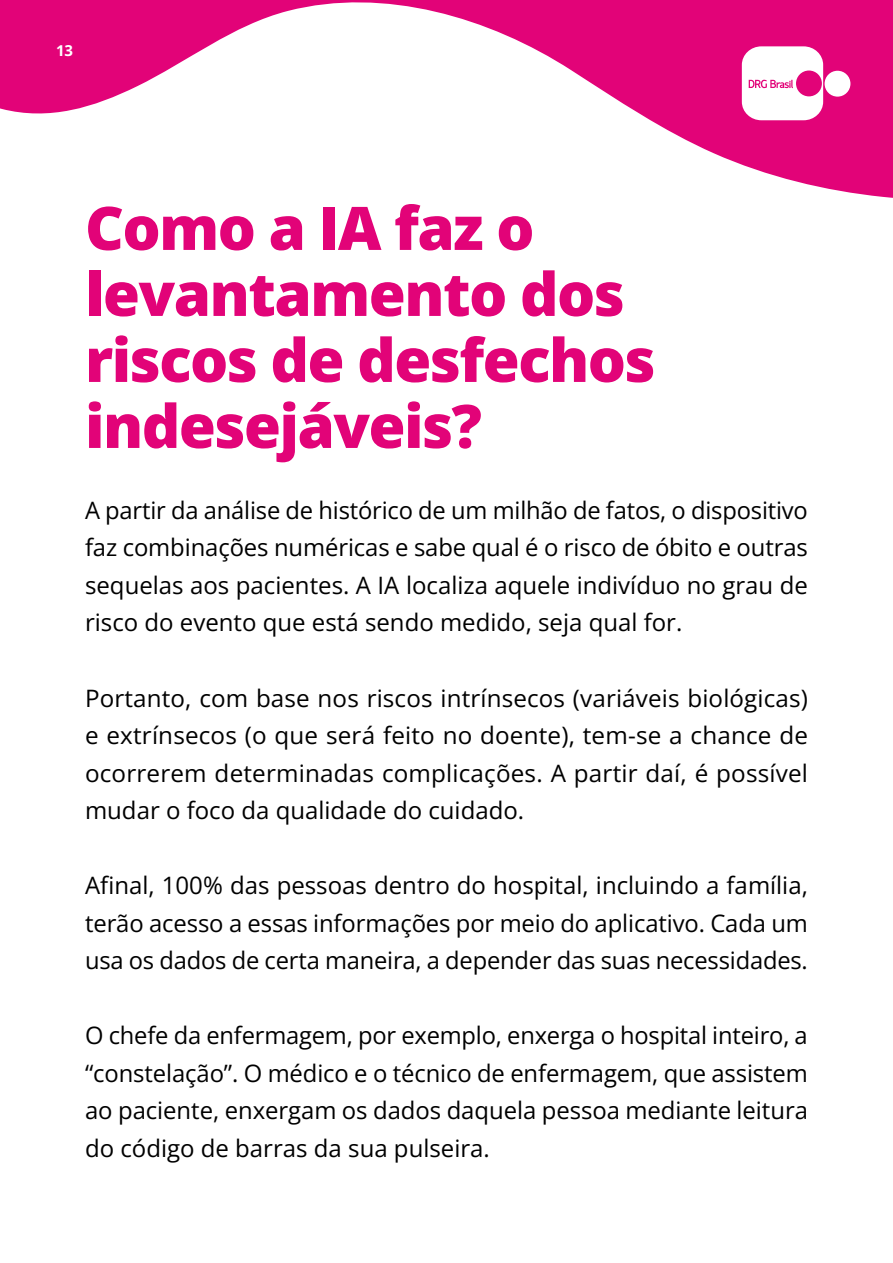
<style>
.page{position:relative;width:893px;height:1263px;background:#fff}
.page>*{position:absolute;margin:0;border:0;box-sizing:border-box;transform-origin:0 0}
.t1{font:800 60px/66px "Open Sans";letter-spacing:-.025em;color:#e20378}
.t2{font:24px/37.5px "Open Sans";color:#000;text-align:justify}
.t3{font:700 15px "Open Sans";color:#fff}
</style>
<div class="page">
<svg style="left:0;top:0;width:893px;height:198px"></svg>
<div style="left:825px;top:71px;width:25px;height:26px;background:#fff;border-radius:50%"></div>
<svg style="left:742px;top:46px;width:81px;height:74px"></svg>
<p class="t3" style="left:56px;top:40px;width:19px">13</p>
<h1 class="t1" style="left:85px;top:194px;width:572px">Como a IA faz o levantamento dos riscos de desfechos indesejáveis?</h1>
<p class="t2" style="left:85px;top:491px;width:724px">A partir da análise de histórico de um milhão de fatos, o dispositivo faz combinações numéricas e sabe qual é o risco de óbito e outras sequelas aos pacientes. A IA localiza aquele indivíduo no grau de risco do evento que está sendo medido, seja qual for.</p>
<p class="t2" style="left:85px;top:678px;width:724px">Portanto, com base nos riscos intrínsecos (variáveis biológicas) e extrínsecos (o que será feito no doente), tem-se a chance de ocorrerem determinadas complicações. A partir daí, é possível mudar o foco da qualidade do cuidado.</p>
<p class="t2" style="left:85px;top:866px;width:724px">Afinal, 100% das pessoas dentro do hospital, incluindo a família, terão acesso a essas informações por meio do aplicativo. Cada um usa os dados de certa maneira, a depender das suas necessidades.</p>
<p class="t2" style="left:85px;top:1016px;width:724px">O chefe da enfermagem, por exemplo, enxerga o hospital inteiro, a “constelação”. O médico e o técnico de enfermagem, que assistem ao paciente, enxergam os dados daquela pessoa mediante leitura do código de barras da sua pulseira.</p>
</div>
